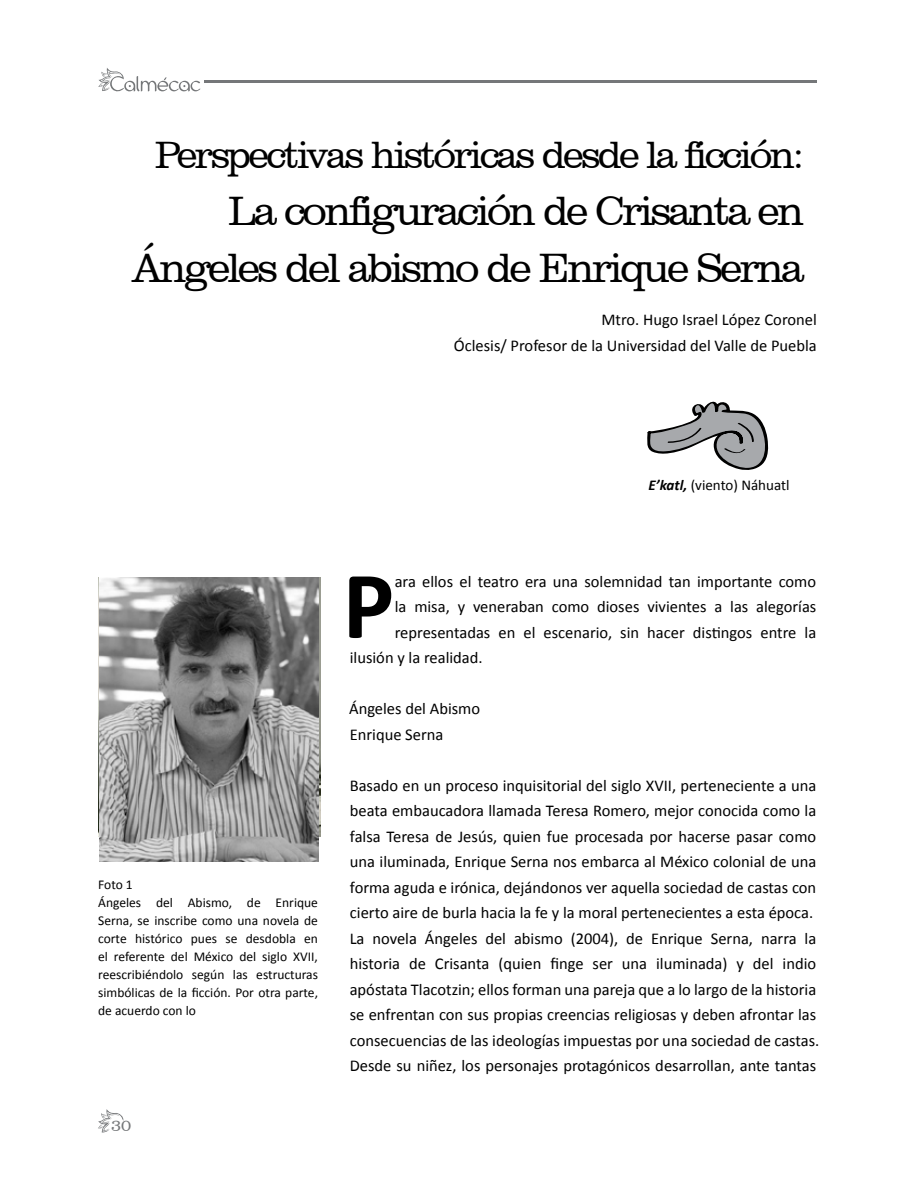
<style>
.page{position:relative;width:902px;height:1187px;background:#fff}
.page>*{position:absolute;margin:0;border:0;box-sizing:border-box;transform-origin:0 0}
.t1{font:700 96.9px "Calibri";color:#000}
.t2{font:300 42px/57px "Clarendon BT";letter-spacing:-.07em;color:#000;text-align:right}
.t3{font:300 39px "Clarendon BT";letter-spacing:-.07em;color:#000}
.t4{font:16.5px/25.5px "Calibri";color:#000}
.t5{font:300 16.5px "Clarendon BT";color:#757779}
.t6{font:15px "Calibri";color:#000}
.t7{font:13.5px/18px "Calibri";color:#000}
.s1{font-weight:700;font-style:italic}
</style>
<div class="page">
<hr style="left:204px;top:81px;width:612px;height:2px;background:#757779">
<svg style="left:98px;top:68px;width:102px;height:24px"></svg>
<svg style="left:98px;top:1109px;width:26px;height:23px"></svg>
<svg style="left:647px;top:401px;width:122px;height:69px"></svg>
<img style="left:99px;top:577px;width:219px;height:284px">
<h3 class="t3" style="left:155px;top:131px;width:651px">Perspectivas históricas desde la ficción:</h3>
<h2 class="t2" style="left:132px;top:181px;width:673px">La configuración de Crisanta en<br>Ángeles del abismo de Enrique Serna</h2>
<p class="t4" style="left:454px;top:307px;width:364px;text-align:right">Mtro. Hugo Israel López Coronel<br>Óclesis/ Profesor de la Universidad del Valle de Puebla</p>
<p class="t6" style="left:648px;top:475px;width:142px"><span class="s1">E’katl,</span> (viento) Náhuatl</p>
<p class="t7" style="left:98px;top:875px;width:221px">Foto 1<br>Ángeles del Abismo, de Enrique<br>Serna, se inscribe como una novela de corte histórico pues se desdobla en el referente del México del siglo XVII, reescribiéndolo según las estructuras simbólicas de la ficción. Por otra parte, de acuerdo con lo</p>
<p class="t5" style="left:111px;top:1115px;width:22px">30</p>
<h1 class="t1" style="left:342px;top:543px;width:53px">P</h1>
<p class="t4" style="left:394px;top:568px;width:423px">ara ellos el teatro era una solemnidad tan importante como</p>
<p class="t4" style="left:395px;top:594px;width:423px">la misa, y veneraban como dioses vivientes a las alegorías</p>
<p class="t4" style="left:395px;top:619px;width:423px">representadas en el escenario, sin hacer distingos entre la</p>
<p class="t4" style="left:350px;top:645px;width:134px">ilusión y la realidad.</p>
<p class="t4" style="left:349px;top:696px;width:132px">Ángeles del Abismo<br>Enrique Serna</p>
<p class="t4" style="left:349px;top:772px;width:471px">Basado en un proceso inquisitorial del siglo XVII, perteneciente a una beata embaucadora llamada Teresa Romero, mejor conocida como la falsa Teresa de Jesús, quien fue procesada por hacerse pasar como una iluminada, Enrique Serna nos embarca al México colonial de una forma aguda e irónica, dejándonos ver aquella sociedad de castas con cierto aire de burla hacia la fe y la moral pertenecientes a esta época.<br>La novela Ángeles del abismo (2004), de Enrique Serna, narra la historia de Crisanta (quien finge ser una iluminada) y del indio apóstata Tlacotzin; ellos forman una pareja que a lo largo de la historia se enfrentan con sus propias creencias religiosas y deben afrontar las consecuencias de las ideologías impuestas por una sociedad de castas.<br>Desde su niñez, los personajes protagónicos desarrollan, ante tantas</p>
</div>
